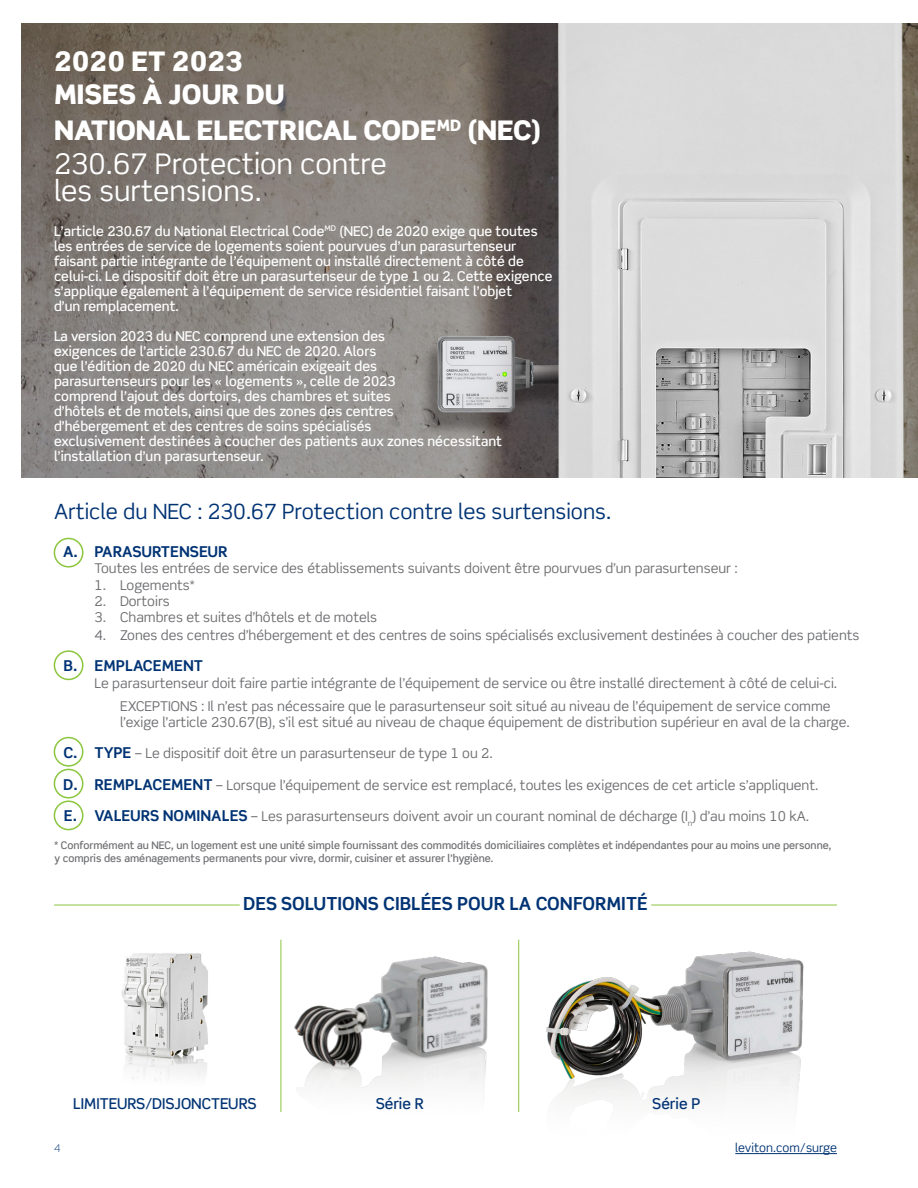
<style>
.page{position:relative;width:918px;height:1188px;background:#fff}
.page>*{position:absolute;margin:0;border:0;box-sizing:border-box;transform-origin:0 0}
.t1{font:28.5px/27px "Scene Std";color:#fff}
.t2{font:900 27px/36px "Scene Std";color:#fff}
.t3{font:21px "Scene Std";color:#013374}
.t4{font:700 18px "Scene Std";color:#013374}
.t5{font:500 15px "Scene Std";color:#013374}
.t6{font:700 15px "Scene Std";color:#013374}
.t7{font:13.5px/16.2px "Scene Std";color:#6c6d70}
.t8{font:500 13.5px/15px "Scene Std";color:#fff}
.t9{font:12px "Scene Std";color:#013374}
.t10{font:500 10.5px/12.6px "Scene Std";color:#6c6d70}
.t11{font:300 10.5px "Scene Std";color:#013374}
.s1{font-weight:700;font-size:15px;color:#013374}
</style>
<div class="page">
<hr style="left:735px;top:1153px;width:102px;height:1px;background:#013374">
<img style="left:121px;top:953px;width:87px;height:127px">
<img style="left:546px;top:951px;width:258px;height:155px">
<img style="left:280px;top:939px;width:240px;height:173px">
<hr style="left:54px;top:905px;width:186px;height:1px;background:#8bc63e">
<hr style="left:651px;top:905px;width:186px;height:1px;background:#8bc63e">
<img style="left:22px;top:24px;width:896px;height:453px">
<div style="left:54px;top:538px;width:29px;height:30px;border:2px solid #8bc63e;border-radius:50%"></div>
<div style="left:54px;top:650px;width:29px;height:30px;border:2px solid #8bc63e;border-radius:50%"></div>
<div style="left:54px;top:737px;width:29px;height:30px;border:2px solid #8bc63e;border-radius:50%"></div>
<div style="left:54px;top:769px;width:29px;height:30px;border:2px solid #8bc63e;border-radius:50%"></div>
<div style="left:54px;top:801px;width:29px;height:29px;border:2px solid #8bc63e;border-radius:50%"></div>
<p class="t2" style="left:54px;top:43px;width:191px">2020 ET 2023</p>
<p class="t2" style="left:54px;top:75px;width:489px">MISES À JOUR DU<br>NATIONAL ELECTRICAL CODE<sup>MD</sup> (NEC)</p>
<p class="t1" style="left:54px;top:150px;width:334px">230.67 Protection contre les surtensions.</p>
<p class="t8" style="left:54px;top:223px;width:500px">L’article 230.67 du National Electrical Code<sup>MD</sup> (NEC) de 2020 exige que toutes les entrées de service de logements soient pourvues d’un parasurtenseur faisant partie intégrante de l’équipement ou installé directement à côté de celui-ci. Le dispositif doit être un parasurtenseur de type 1 ou 2. Cette exigence s’applique également à l’équipement de service résidentiel faisant l’objet<br>d’un remplacement.</p>
<p class="t8" style="left:54px;top:328px;width:450px">La version 2023 du NEC comprend une extension des<br>exigences de l’article 230.67 du NEC de 2020. Alors<br>que l’édition de 2020 du NEC américain exigeait des<br>parasurtenseurs pour les « logements », celle de 2023<br>comprend l’ajout des dortoirs, des chambres et suites<br>d’hôtels et de motels, ainsi que des zones des centres<br>d’hébergement et des centres de soins spécialisés<br>exclusivement destinées à coucher des patients aux zones nécessitant l’installation d’un parasurtenseur.</p>
<p class="t3" style="left:54px;top:498px;width:559px">Article du NEC : 230.67 Protection contre les surtensions.</p>
<p class="t6" style="left:63px;top:542px;width:166px">A. PARASURTENSEUR</p>
<p class="t7" style="left:94px;top:560px;width:645px">Toutes les entrées de service des établissements suivants doivent être pourvues d’un parasurtenseur :</p>
<p class="t7" style="left:94px;top:576px;width:102px">1. Logements*</p>
<p class="t7" style="left:94px;top:593px;width:77px">2. Dortoirs</p>
<p class="t7" style="left:94px;top:609px;width:284px">3. Chambres et suites d’hôtels et de motels</p>
<p class="t7" style="left:94px;top:627px;width:767px">4. Zones des centres d’hébergement et des centres de soins spécialisés exclusivement destinées à coucher des patients</p>
<p class="t6" style="left:64px;top:657px;width:141px">B. EMPLACEMENT</p>
<p class="t7" style="left:94px;top:675px;width:744px">Le parasurtenseur doit faire partie intégrante de l’équipement de service ou être installé directement à côté de celui-ci.</p>
<p class="t7" style="left:120px;top:697px;width:731px">EXCEPTIONS : Il n’est pas nécessaire que le parasurtenseur soit situé au niveau de l’équipement de service comme l’exige l’article 230.67(B), s’il est situé au niveau de chaque équipement de distribution supérieur en aval de la charge.</p>
<p class="t7" style="left:63px;top:745px;width:431px"><span class="s1">C. TYPE</span> – Le dispositif doit être un parasurtenseur de type 1 ou 2.</p>
<p class="t7" style="left:63px;top:777px;width:757px"><span class="s1">D. REMPLACEMENT</span> – Lorsque l’équipement de service est remplacé, toutes les exigences de cet article s’appliquent.</p>
<p class="t7" style="left:64px;top:808px;width:747px"><span class="s1">E. VALEURS NOMINALES</span> – Les parasurtenseurs doivent avoir un courant nominal de décharge (I<sub>n</sub>) d’au moins 10 kA.</p>
<p class="t10" style="left:54px;top:839px;width:779px">* Conformément au NEC, un logement est une unité simple fournissant des commodités domiciliaires complètes et indépendantes pour au moins une personne, y compris des aménagements permanents pour vivre, dormir, cuisiner et assurer l’hygiène.</p>
<p class="t4" style="left:243px;top:892px;width:406px">DES SOLUTIONS CIBLÉES POUR LA CONFORMITÉ</p>
<p class="t5" style="left:73px;top:1094px;width:185px">LIMITEURS/DISJONCTEURS</p>
<p class="t5" style="left:376px;top:1094px;width:50px">Série R</p>
<p class="t5" style="left:652px;top:1094px;width:50px">Série P</p>
<p class="t11" style="left:54px;top:1142px;width:8px">4</p>
<p class="t9" style="left:735px;top:1140px;width:103px">leviton.com/surge</p>
</div>
